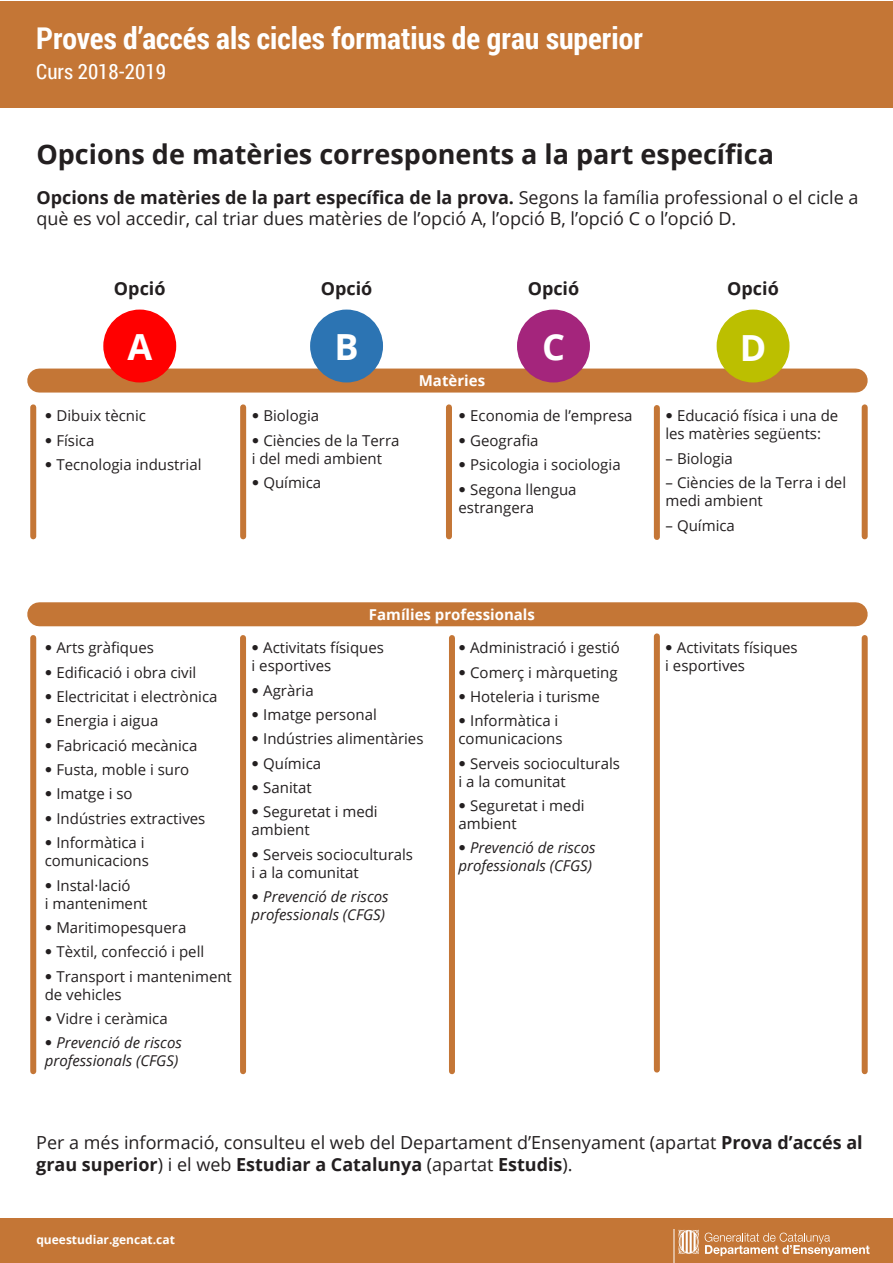
<style>
.page{position:relative;width:893px;height:1263px;background:#fff}
.page>*{position:absolute;margin:0;border:0;box-sizing:border-box;transform-origin:0 0}
.Text{font:700 36px "Open Sans";color:#fff}
.Capçalera_subtítol{font:700 30px "Roboto Condensed";color:#fff}
.Subtítol_apartat{font:700 27px "Open Sans";color:#231f20}
.Capçalera_subtítol-2{font:21px "Roboto Condensed";color:#fff}
.Text-2{font:18px/21.6px "Open Sans";color:#231f20}
.Subtítol_apartat-2{font:700 18px "Open Sans";color:#231f20}
.Text-3{font:15px/18px "Open Sans";color:#231f20}
.Text-4{font:italic 15px/18px "Open Sans";color:#231f20}
.Text-5{font:700 15px "Open Sans";color:#fff}
.Text-6{font:700 12px "Open Sans";color:#fff}
.s1{font-weight:700}
.s2{font-family:"Helvetica Neue";font-weight:700}
.s3{font-family:"Helvetica Neue";font-weight:700;font-style:normal}
</style>
<div class="page">
<div style="left:0;top:1218px;width:893px;height:45px;background:#c47636"></div>
<hr style="left:674px;top:1229px;width:1px;height:34px;background:#fff">
<svg style="left:678px;top:1230px;width:21px;height:24px"></svg>
<svg style="left:705px;top:1232px;width:165px;height:24px"></svg>
<div style="left:0;top:1px;width:893px;height:106px;background:#c47636"></div>
<div style="left:39px;top:369px;width:817px;height:24px;background:#c47636"></div>
<div style="left:39px;top:602px;width:817px;height:24px;background:#c47636"></div>
<div style="left:104px;top:310px;width:71px;height:72px;background:#f00;border-radius:50%"></div>
<div style="left:103px;top:310px;width:73px;height:72px;border:2px solid #f00;border-radius:50%"></div>
<div style="left:717px;top:310px;width:72px;height:72px;background:#bcbf00;border-radius:50%"></div>
<div style="left:717px;top:310px;width:72px;height:72px;border:2px solid #bcbf00;border-radius:50%"></div>
<div style="left:518px;top:310px;width:71px;height:72px;background:#a4257c;border-radius:50%"></div>
<div style="left:517px;top:310px;width:73px;height:72px;border:2px solid #a4257c;border-radius:50%"></div>
<div style="left:311px;top:310px;width:71px;height:72px;background:#2c74b3;border-radius:50%"></div>
<div style="left:310px;top:310px;width:73px;height:72px;border:2px solid #2c74b3;border-radius:50%"></div>
<div style="left:240px;top:407px;width:6px;height:129px;background:#c47636"></div>
<div style="left:446px;top:407px;width:6px;height:129px;background:#c47636"></div>
<div style="left:654px;top:408px;width:6px;height:129px;background:#c47636"></div>
<div style="left:862px;top:407px;width:6px;height:129px;background:#c47636"></div>
<div style="left:30px;top:407px;width:6px;height:129px;background:#c47636"></div>
<div style="left:240px;top:638px;width:6px;height:433px;background:#c47636"></div>
<div style="left:449px;top:638px;width:6px;height:433px;background:#c47636"></div>
<div style="left:654px;top:636px;width:6px;height:433px;background:#c47636"></div>
<div style="left:862px;top:638px;width:6px;height:433px;background:#c47636"></div>
<div style="left:30px;top:638px;width:6px;height:433px;background:#c47636"></div>
<p class="Capçalera_subtítol" style="left:36px;top:17px;width:608px">Proves d’accés als cicles formatius de grau superior</p>
<p class="Capçalera_subtítol-2" style="left:36px;top:57px;width:131px">Curs 2018-2019</p>
<p class="Subtítol_apartat" style="left:36px;top:135px;width:739px">Opcions de matèries corresponents a la part específica</p>
<p class="Text-2" style="left:36px;top:186px;width:824px"><span class="s1">Opcions de matèries de la part específica de la prova.</span> Segons la família professional o el cicle a què es vol accedir, cal triar dues matèries de l’opció A, l’opció B, l’opció C o l’opció D.</p>
<p class="Subtítol_apartat-2" style="left:114px;top:276px;width:53px">Opció</p>
<p class="Subtítol_apartat-2" style="left:321px;top:276px;width:53px">Opció</p>
<p class="Subtítol_apartat-2" style="left:528px;top:276px;width:53px">Opció</p>
<p class="Text" style="left:127px;top:321px;width:26px">A</p>
<p class="Text" style="left:334px;top:321px;width:26px">B</p>
<p class="Text" style="left:542px;top:321px;width:24px">C</p>
<p class="Text-5" style="left:419px;top:370px;width:68px">Matèries</p>
<p class="Text-3" style="left:45px;top:407px;width:103px"><span class="s2">•</span> Dibuix tècnic</p>
<p class="Text-3" style="left:45px;top:431px;width:51px"><span class="s2">•</span> Física</p>
<p class="Text-3" style="left:45px;top:455px;width:158px"><span class="s2">•</span> Tecnologia industrial</p>
<p class="Text-3" style="left:252px;top:407px;width:69px"><span class="s2">•</span> Biologia</p>
<p class="Text-3" style="left:252px;top:431px;width:149px"><span class="s2">•</span> Ciències de la Terra i del medi ambient</p>
<p class="Text-3" style="left:252px;top:473px;width:71px"><span class="s2">•</span> Química</p>
<p class="Text-3" style="left:459px;top:407px;width:175px"><span class="s2">•</span> Economia de l’empresa</p>
<p class="Text-3" style="left:459px;top:431px;width:81px"><span class="s2">•</span> Geografia</p>
<p class="Text-3" style="left:459px;top:455px;width:164px"><span class="s2">•</span> Psicologia i sociologia</p>
<p class="Text-3" style="left:459px;top:480px;width:120px"><span class="s2">•</span> Segona llengua estrangera</p>
<p class="Text-3" style="left:45px;top:638px;width:111px"><span class="s2">•</span> Arts gràfiques</p>
<p class="Text-3" style="left:45px;top:663px;width:153px"><span class="s2">•</span> Edificació i obra civil</p>
<p class="Text-3" style="left:45px;top:687px;width:174px"><span class="s2">•</span> Electricitat i electrònica</p>
<p class="Text-3" style="left:45px;top:711px;width:115px"><span class="s2">•</span> Energia i aigua</p>
<p class="Text-3" style="left:45px;top:736px;width:154px"><span class="s2">•</span> Fabricació mecànica</p>
<p class="Text-3" style="left:45px;top:760px;width:146px"><span class="s2">•</span> Fusta, moble i suro</p>
<p class="Text-3" style="left:45px;top:784px;width:89px"><span class="s2">•</span> Imatge i so</p>
<p class="Text-3" style="left:45px;top:809px;width:162px"><span class="s2">•</span> Indústries extractives</p>
<p class="Text-3" style="left:45px;top:833px;width:106px"><span class="s2">•</span> Informàtica i comunicacions</p>
<p class="Text-3" style="left:45px;top:876px;width:104px"><span class="s2">•</span> Instal·lació<br>i manteniment</p>
<p class="Text-3" style="left:45px;top:918px;width:143px"><span class="s2">•</span> Maritimopesquera</p>
<p class="Text-3" style="left:45px;top:942px;width:161px"><span class="s2">•</span> Tèxtil, confecció i pell</p>
<p class="Text-3" style="left:45px;top:967px;width:189px"><span class="s2">•</span> Transport i manteniment de vehicles</p>
<p class="Text-3" style="left:45px;top:1009px;width:124px"><span class="s2">•</span> Vidre i ceràmica</p>
<p class="Text-4" style="left:45px;top:1033px;width:139px"><span class="s3">•</span> Prevenció de riscos professionals (CFGS)</p>
<p class="Text-5" style="left:369px;top:604px;width:167px">Famílies professionals</p>
<p class="Text-3" style="left:252px;top:638px;width:134px"><span class="s2">•</span> Activitats físiques i esportives</p>
<p class="Text-3" style="left:252px;top:681px;width:64px"><span class="s2">•</span> Agrària</p>
<p class="Text-3" style="left:252px;top:705px;width:127px"><span class="s2">•</span> Imatge personal</p>
<p class="Text-3" style="left:252px;top:729px;width:173px"><span class="s2">•</span> Indústries alimentàries</p>
<p class="Text-3" style="left:252px;top:754px;width:71px"><span class="s2">•</span> Química</p>
<p class="Text-3" style="left:252px;top:778px;width:62px"><span class="s2">•</span> Sanitat</p>
<p class="Text-3" style="left:252px;top:802px;width:128px"><span class="s2">•</span> Seguretat i medi ambient</p>
<p class="Text-3" style="left:252px;top:845px;width:163px"><span class="s2">•</span> Serveis socioculturals i a la comunitat</p>
<p class="Text-4" style="left:252px;top:887px;width:139px"><span class="s3">•</span> Prevenció de riscos professionals (CFGS)</p>
<p class="Text-3" style="left:458px;top:638px;width:163px"><span class="s2">•</span> Administració i gestió</p>
<p class="Text-3" style="left:458px;top:663px;width:161px"><span class="s2">•</span> Comerç i màrqueting</p>
<p class="Text-3" style="left:458px;top:687px;width:143px"><span class="s2">•</span> Hoteleria i turisme</p>
<p class="Text-3" style="left:458px;top:711px;width:106px"><span class="s2">•</span> Informàtica i comunicacions</p>
<p class="Text-3" style="left:458px;top:754px;width:163px"><span class="s2">•</span> Serveis socioculturals i a la comunitat</p>
<p class="Text-3" style="left:458px;top:796px;width:128px"><span class="s2">•</span> Seguretat i medi ambient</p>
<p class="Text-4" style="left:458px;top:838px;width:139px"><span class="s3">•</span> Prevenció de riscos professionals (CFGS)</p>
<p class="Subtítol_apartat-2" style="left:727px;top:276px;width:53px">Opció</p>
<p class="Text" style="left:740px;top:322px;width:28px">D</p>
<p class="Text-3" style="left:665px;top:407px;width:174px"><span class="s2">•</span> Educació física i una de les matèries següents:</p>
<p class="Text-3" style="left:665px;top:449px;width:69px">– Biologia</p>
<p class="Text-3" style="left:665px;top:473px;width:182px">– Ciències de la Terra i del medi ambient</p>
<p class="Text-3" style="left:665px;top:516px;width:71px">– Química</p>
<p class="Text-3" style="left:665px;top:638px;width:134px"><span class="s2">•</span> Activitats físiques i esportives</p>
<p class="Text-2" style="left:36px;top:1131px;width:828px">Per a més informació, consulteu el web del Departament d’Ensenyament (apartat <span class="s1">Prova d’accés al grau superior</span>) i el web <span class="s1">Estudiar a Catalunya</span> (apartat <span class="s1">Estudis</span>).</p>
<p class="Text-6" style="left:36px;top:1231px;width:140px">queestudiar.gencat.cat</p>
</div>
